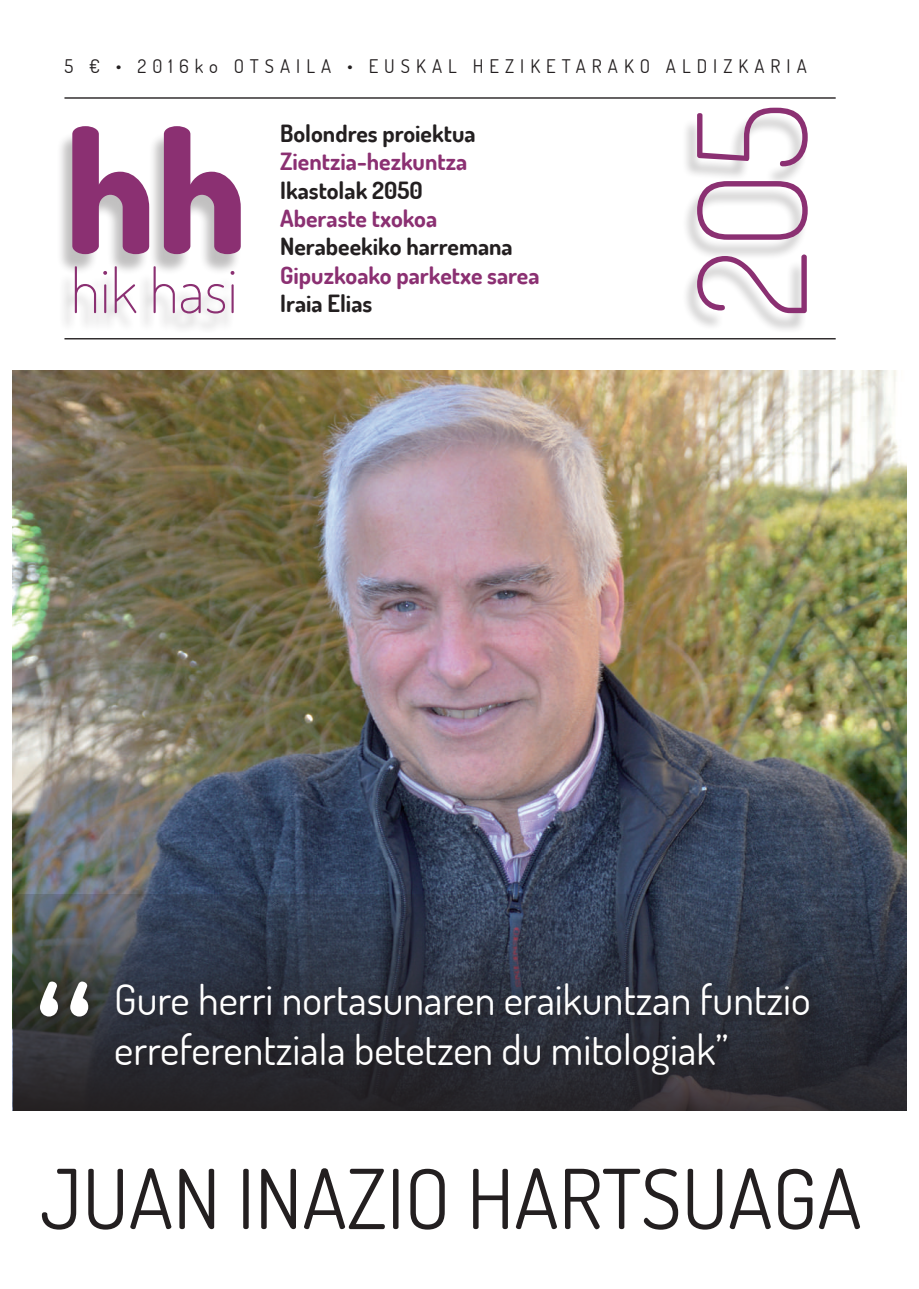
<style>
.page{position:relative;width:919px;height:1289px;background:#fff}
.page>*{position:absolute;margin:0;border:0;box-sizing:border-box;transform-origin:0 0}
.t1{font:800 171px "Dosis";color:#8b3072}
.t2{font:200 150px "Dosis";color:#8b3072}
.t3{font:82.5px "Dosis";color:#231f20}
.t4{font:200 61.05px "Dosis";color:#8b3072}
.t5{font:41.7px/50.1px "Dosis";color:#fff}
.t6{font:700 23.7px "Dosis";color:#231f20}
.t7{font:700 23.7px "Dosis";color:#8b3072}
.t8{font:18.75px "Dosis";letter-spacing:.32em;color:#231f20}
</style>
<div class="page">
<img style="left:13px;top:371px;width:893px;height:523px">
<div style="left:56px;top:131px;width:185px;height:144px;background:#231f20;opacity:.28"></div>
<div style="left:681px;top:112px;width:127px;height:221px;background:#231f20;opacity:.28"></div>
<hr style="left:64px;top:97px;width:771px;height:2px;background:#231f20">
<div style="left:58px;top:270px;width:176px;height:63px;background:#fafafa"></div>
<hr style="left:64px;top:338px;width:771px;height:1px;background:#231f20">
<svg style="left:13px;top:894px;width:893px;height:217px;background:#333845"></svg>
<div style="left:111px;top:978px;width:709px;height:107px;background:#231f20;opacity:.75"></div>
<div style="left:35px;top:977px;width:64px;height:50px;background:#231f20;opacity:.75"></div>
<svg style="left:40px;top:981px;width:48px;height:35px"></svg>
<p class="t8" style="left:64px;top:54px;width:743px">5 € • 2016ko OTSAILA • EUSKAL HEZIKETARAKO ALDIZKARIA</p>
<h1 class="t1" style="left:64px;top:82px;width:184px">hh</h1>
<h3 class="t4" style="left:71px;top:250px;width:169px">hik hasi</h3>
<p class="t6" style="left:280px;top:118px;width:197px">Bolondres proiektua</p>
<p class="t7" style="left:280px;top:146px;width:188px">Zientzia-hezkuntza</p>
<p class="t6" style="left:280px;top:175px;width:144px">Ikastolak 2050</p>
<p class="t7" style="left:280px;top:203px;width:158px">Aberaste txokoa</p>
<p class="t6" style="left:280px;top:231px;width:234px">Nerabeekiko harremana</p>
<p class="t7" style="left:280px;top:260px;width:261px">Gipuzkoako parketxe sarea</p>
<p class="t6" style="left:280px;top:288px;width:94px">Iraia Elias</p>
<h2 class="t2" style="left:652px;top:319px;width:218px;rotate:-90deg">2O5</h2>
<p class="t5" style="left:114px;top:973px;width:698px">Gure herri nortasunaren eraikuntzan funtzio erreferentziala betetzen du mitologiak”</p>
<h3 class="t3" style="left:40px;top:1144px;width:823px">JUAN INAZIO HARTSUAGA</h3>
</div>
